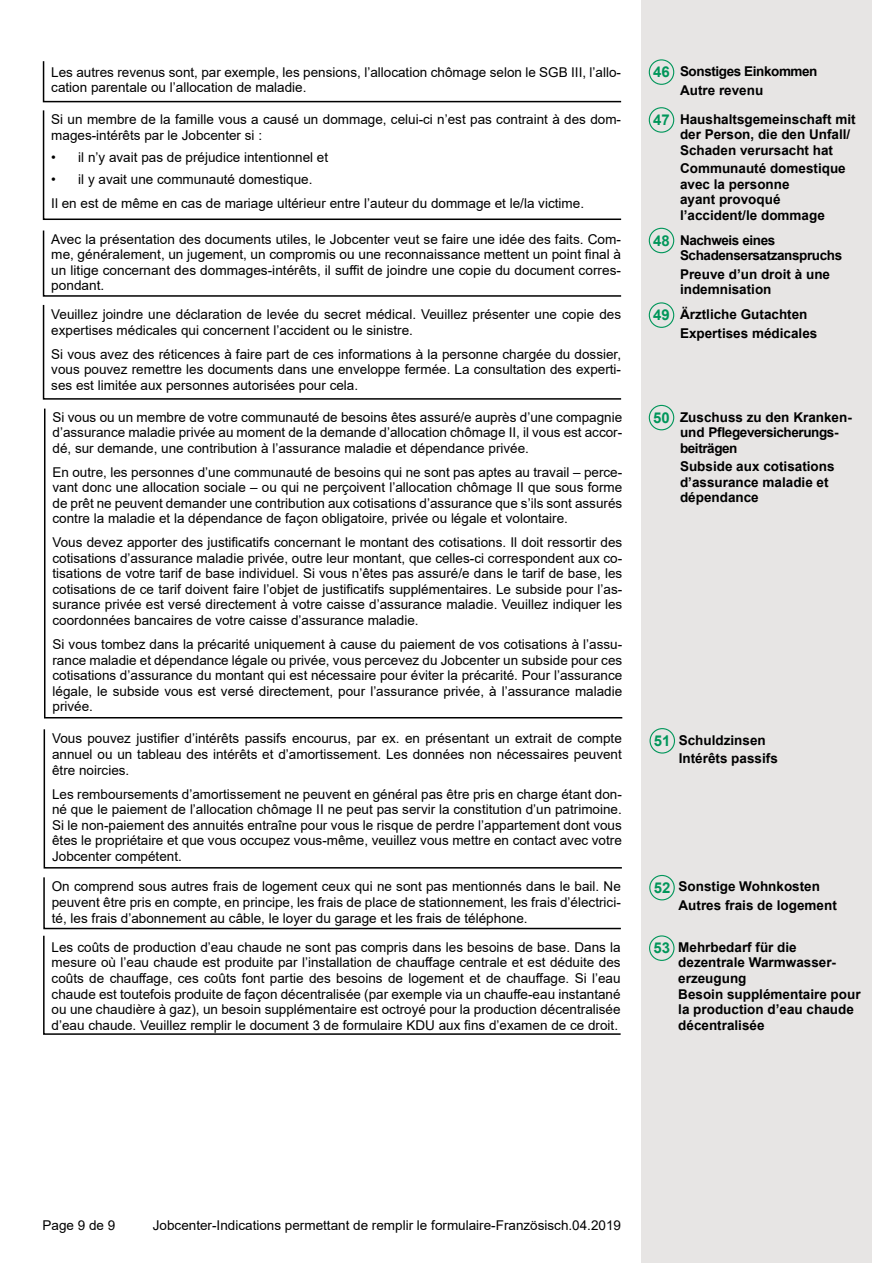
<style>
.page{position:relative;width:893px;height:1263px;background:#fff}
.page>*{position:absolute;margin:0;border:0;box-sizing:border-box;transform-origin:0 0}
.t1{font:700 15px "Arial";color:#00965a}
.t2{font:13.5px/15.6px "Arial";color:#000;text-align:justify}
.t3{font:700 13.5px/15.6px "Arial";color:#000}
.t4{font:700 13.5px/15.6px "Arial";letter-spacing:-.03em;color:#000}
</style>
<div class="page">
<div style="left:642px;top:0;width:230px;height:1263px;background:#e7e5e4"></div>
<svg style="left:42px;top:61px;width:580px;height:42px"></svg>
<svg style="left:42px;top:110px;width:580px;height:110px"></svg>
<svg style="left:42px;top:230px;width:580px;height:67px"></svg>
<svg style="left:42px;top:304px;width:580px;height:96px"></svg>
<div style="left:649px;top:59px;width:25px;height:26px;border:1px solid #00965a;border-radius:50%"></div>
<div style="left:649px;top:228px;width:25px;height:25px;border:1px solid #00965a;border-radius:50%"></div>
<div style="left:649px;top:302px;width:25px;height:26px;border:1px solid #00965a;border-radius:50%"></div>
<div style="left:649px;top:405px;width:25px;height:25px;border:1px solid #00965a;border-radius:50%"></div>
<div style="left:649px;top:107px;width:25px;height:26px;border:1px solid #00965a;border-radius:50%"></div>
<svg style="left:43px;top:729px;width:579px;height:140px"></svg>
<div style="left:649px;top:728px;width:26px;height:25px;border:1px solid #00965a;border-radius:50%"></div>
<svg style="left:44px;top:408px;width:579px;height:311px"></svg>
<svg style="left:43px;top:877px;width:578px;height:53px"></svg>
<div style="left:649px;top:875px;width:26px;height:25px;border:1px solid #00965a;border-radius:50%"></div>
<svg style="left:43px;top:935px;width:578px;height:100px"></svg>
<div style="left:649px;top:935px;width:25px;height:26px;border:1px solid #00965a;border-radius:50%"></div>
<p class="t2" style="left:51px;top:64px;width:571px">Les autres revenus sont, par exemple, les pensions, l’allocation chômage selon le SGB III, l’allo&shy;cation parentale ou l’allocation de maladie.</p>
<p class="t2" style="left:51px;top:112px;width:571px">Si un membre de la famille vous a causé un dommage, celui-ci n’est pas contraint à des dom&shy;mages-intérêts par le Jobcenter si :</p>
<p class="t2" style="left:51px;top:149px;width:278px">• il n’y avait pas de préjudice intentionnel et</p>
<p class="t2" style="left:51px;top:167px;width:534px;line-height:24px">• il y avait une communauté domestique.<br>Il en est de même en cas de mariage ultérieur entre l’auteur du dommage et le/la victime.</p>
<p class="t2" style="left:51px;top:231px;width:571px">Avec la présentation des documents utiles, le Jobcenter veut se faire une idée des faits. Com&shy;me, généralement, un jugement, un compromis ou une reconnaissance mettent un point final à un litige concernant des dommages-intérêts, il suffit de joindre une copie du document corres&shy;pondant.</p>
<p class="t2" style="left:51px;top:306px;width:571px">Veuillez joindre une déclaration de levée du secret médical. Veuillez présenter une copie des expertises médicales qui concernent l’accident ou le sinistre.</p>
<p class="t2" style="left:51px;top:346px;width:571px">Si vous avez des réticences à faire part de ces informations à la personne chargée du dossier, vous pouvez remettre les documents dans une enveloppe fermée. La consultation des experti&shy;ses est limitée aux personnes autorisées pour cela.</p>
<p class="t2" style="left:52px;top:409px;width:571px">Si vous ou un membre de votre communauté de besoins êtes assuré/e auprès d’une compagnie d’assurance maladie privée au moment de la demande d’allocation chômage II, il vous est accor&shy;dé, sur demande, une contribution à l’assurance maladie et dépendance privée.</p>
<p class="t2" style="left:52px;top:464px;width:571px">En outre, les personnes d’une communauté de besoins qui ne sont pas aptes au travail – perce&shy;vant donc une allocation sociale – ou qui ne perçoivent l’allocation chômage II que sous forme de prêt ne peuvent demander une contribution aux cotisations d’assurance que s’ils sont assurés contre la maladie et la dépendance de façon obligatoire, privée ou légale et volontaire.</p>
<p class="t2" style="left:52px;top:535px;width:571px">Vous devez apporter des justificatifs concernant le montant des cotisations. Il doit ressortir des cotisations d’assurance maladie privée, outre leur montant, que celles-ci correspondent aux co&shy;tisations de votre tarif de base individuel. Si vous n’êtes pas assuré/e dans le tarif de base, les cotisations de ce tarif doivent faire l’objet de justificatifs supplémentaires. Le subside pour l’as&shy;surance privée est versé directement à votre caisse d’assurance maladie. Veuillez indiquer les coordonnées bancaires de votre caisse d’assurance maladie.</p>
<p class="t2" style="left:52px;top:636px;width:571px">Si vous tombez dans la précarité uniquement à cause du paiement de vos cotisations à l’assu&shy;rance maladie et dépendance légale ou privée, vous percevez du Jobcenter un subside pour ces cotisations d’assurance du montant qui est nécessaire pour éviter la précarité. Pour l’assurance légale, le subside vous est versé directement, pour l’assurance privée, à l’assurance maladie privée.</p>
<p class="t2" style="left:52px;top:731px;width:571px">Vous pouvez justifier d’intérêts passifs encourus, par ex. en présentant un extrait de compte annuel ou un tableau des intérêts et d’amortissement. Les données non nécessaires peuvent être noircies.</p>
<p class="t2" style="left:52px;top:786px;width:571px">Les remboursements d’amortissement ne peuvent en général pas être pris en charge étant don&shy;né que le paiement de l’allocation chômage II ne peut pas servir la constitution d’un patrimoine.<br>Si le non-paiement des annuités entraîne pour vous le risque de perdre l’appartement dont vous êtes le propriétaire et que vous occupez vous-même, veuillez vous mettre en contact avec votre Jobcenter compétent.</p>
<p class="t1" style="left:653px;top:61px;width:18px">46</p>
<p class="t4" style="left:680px;top:62px;width:139px;line-height:18.5px">Sonstiges Einkommen<br>Autre revenu</p>
<p class="t1" style="left:653px;top:109px;width:18px">47</p>
<p class="t3" style="left:680px;top:111px;width:177px">Haushaltsgemeinschaft mit der Person, die den Unfall/<br>Schaden verursacht hat</p>
<p class="t3" style="left:680px;top:161px;width:167px">Communauté domestique avec la personne<br>ayant provoqué l’accident/le dommage</p>
<p class="t1" style="left:653px;top:230px;width:18px">48</p>
<p class="t1" style="left:653px;top:304px;width:18px">49</p>
<p class="t4" style="left:680px;top:232px;width:164px">Nachweis eines<br>Schadensersatzanspruchs</p>
<p class="t3" style="left:680px;top:266px;width:152px">Preuve d’un droit à une indemnisation</p>
<p class="t3" style="left:680px;top:305px;width:139px;line-height:18.5px">Ärztliche Gutachten<br>Expertises médicales</p>
<p class="t1" style="left:653px;top:407px;width:18px">50</p>
<p class="t4" style="left:680px;top:409px;width:173px">Zuschuss zu den Kranken&shy;und Pflegeversicherungs&shy;beiträgen</p>
<p class="t3" style="left:680px;top:459px;width:156px">Subside aux cotisations d’assurance maladie et dépendance</p>
<p class="t1" style="left:654px;top:730px;width:18px">51</p>
<p class="t3" style="left:679px;top:731px;width:101px;line-height:18.5px">Schuldzinsen<br>Intérêts passifs</p>
<p class="t2" style="left:52px;top:879px;width:571px">On comprend sous autres frais de logement ceux qui ne sont pas mentionnés dans le bail. Ne peuvent être pris en compte, en principe, les frais de place de stationnement, les frais d’électrici&shy;té, les frais d’abonnement au câble, le loyer du garage et les frais de téléphone.</p>
<p class="t3" style="left:678px;top:878px;width:160px;line-height:18.5px">Sonstige Wohnkosten<br>Autres frais de logement</p>
<p class="t1" style="left:654px;top:877px;width:18px">52</p>
<p class="t2" style="left:52px;top:939px;width:571px">Les coûts de production d’eau chaude ne sont pas compris dans les besoins de base. Dans la mesure où l’eau chaude est produite par l’installation de chauffage centrale et est déduite des coûts de chauffage, ces coûts font partie des besoins de logement et de chauffage. Si l’eau chaude est toutefois produite de façon décentralisée (par exemple via un chauffe-eau instantané ou une chaudière à gaz), un besoin supplémentaire est octroyé pour la production décentralisée d’eau chaude. Veuillez remplir le document 3 de formulaire KDU aux fins d’examen de ce droit.</p>
<p class="t3" style="left:678px;top:939px;width:184px">Mehrbedarf für die dezentrale Warmwasser&shy;erzeugung<br>Besoin supplémentaire pour la production d’eau chaude décentralisée</p>
<p class="t1" style="left:653px;top:937px;width:18px">53</p>
<p class="t2" style="left:43px;top:1218px;width:74px">Page 9 de 9</p>
<p class="t2" style="left:153px;top:1218px;width:470px">Jobcenter-Indications permettant de remplir le formulaire-Französisch.04.2019</p>
</div>
